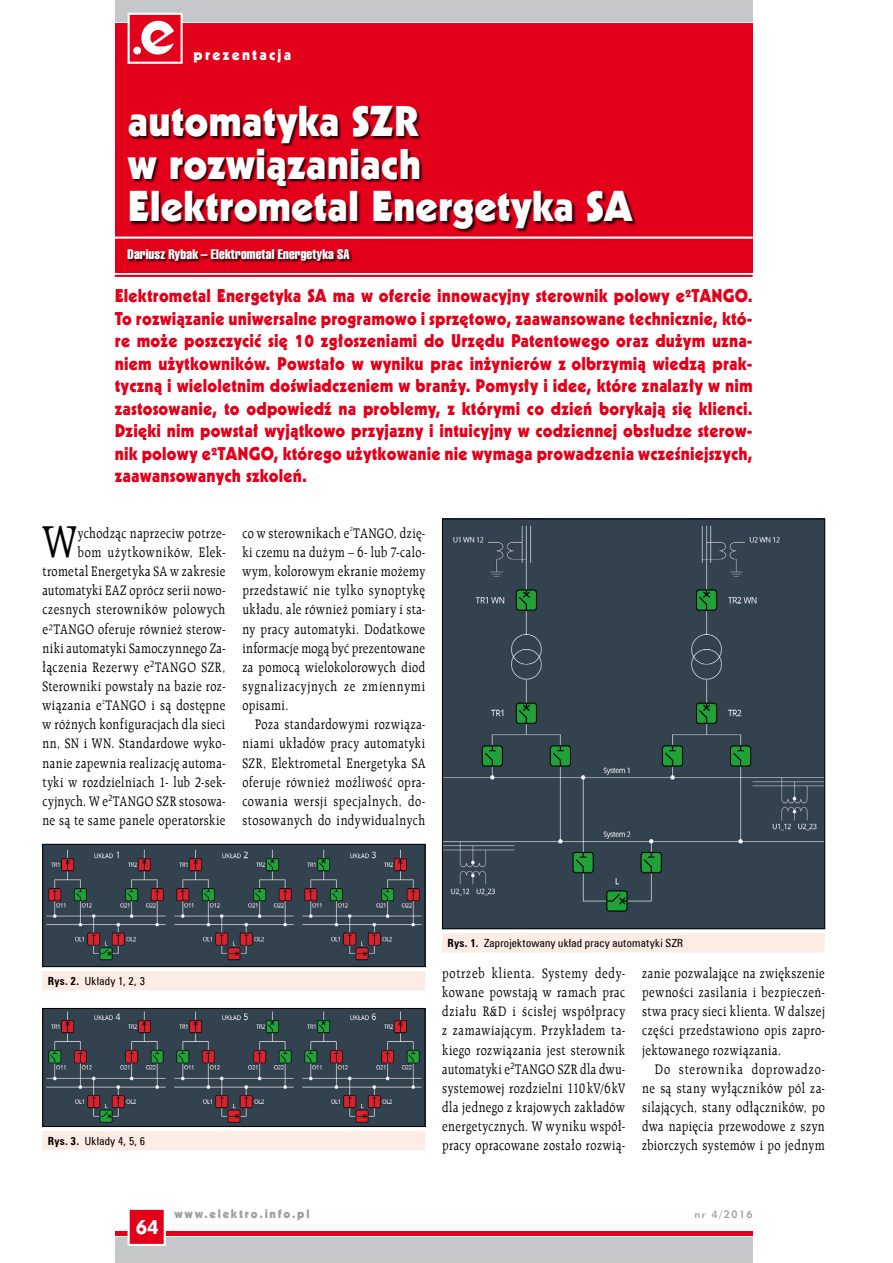
<style>
.page{position:relative;width:893px;height:1263px;background:#fff}
.page>*{position:absolute;margin:0;border:0;box-sizing:border-box;transform-origin:0 0}
.t1{font:47.85px "Raleigh EU";color:#000;scale:.82 1}
.t2{font:42px/42.5px "Geometric 231 Hv EU";color:#fff}
.t3{font:19.8px "Geometric 415 Blk EU";color:#fff}
.t4{font:18px/22.5px "Geometric 231 Hv EU";letter-spacing:.01em;color:#e2001a;text-align:justify;scale:.95 1}
.t5{font:15px "Geometric 231 Hv EU";letter-spacing:.15em;color:#fff}
.t6{font:14.85px/19.2px "Raleigh EU";letter-spacing:.035em;color:#000;text-align:justify;scale:.82 1}
.t7{font:13.5px "Swis 911 Cm EU";letter-spacing:.015em;color:#fff}
.t8{font:12px "Geometric 231 Hv EU";letter-spacing:.15em;color:#9c9e9f}
.t9{font:11.25px "Zurich Cn EU";letter-spacing:.025em;color:#000}
.t10{font:10.5px "Geometric 415 Md EU";letter-spacing:.15em;color:#9c9e9f}
.s1{font-weight:700}
</style>
<div class="page">
<div style="left:115px;top:1237px;width:638px;height:26px;background:#c6c7c8"></div>
<div style="left:115px;top:0;width:638px;height:21px;background:#c6c7c8"></div>
<hr style="left:115px;top:1231px;width:638px;height:4px;background:#e2001a">
<div style="left:115px;top:23px;width:638px;height:5px;background:#e2001a"></div>
<div style="left:115px;top:26px;width:638px;height:247px;background:#e2001a"></div>
<hr style="left:115px;top:237px;width:638px;height:2px;background:#fff">
<hr style="left:115px;top:275px;width:638px;height:2px;background:#e2001a">
<div style="left:442px;top:933px;width:383px;height:19px;background:#fdece4"></div>
<div style="left:42px;top:1131px;width:383px;height:19px;background:#fdece4"></div>
<div style="left:42px;top:971px;width:383px;height:19px;background:#fdece4"></div>
<img style="left:444px;top:521px;width:379px;height:406px">
<div style="left:442px;top:519px;width:383px;height:410px;border:1px solid #000"></div>
<img style="left:45px;top:1010px;width:378px;height:115px">
<div style="left:43px;top:1008px;width:382px;height:119px;border:1px solid #000"></div>
<img style="left:45px;top:846px;width:378px;height:119px">
<div style="left:43px;top:844px;width:382px;height:123px;border:1px solid #000"></div>
<div style="left:128px;top:1208px;width:38px;height:38px;background:#e2001a;border:2px solid #fff"></div>
<div style="left:128px;top:13px;width:55px;height:51px;background:#e2001a;border:2px solid #fff"></div>
<svg style="left:133px;top:20px;width:41px;height:35px"></svg>
<div style="left:128px;top:106px;width:509px;height:158px;background:#000;opacity:.8"></div>
<p class="t5" style="left:194px;top:45px;width:99px">prezentacja</p>
<h2 class="t2" style="left:128px;top:99px;width:507px">automatyka SZR<br>w rozwiązaniach<br>Elektrometal Energetyka SA</h2>
<p class="t7" style="left:128px;top:246px;width:224px">Dariusz Rybak – Elektrometal Energetyka SA</p>
<p class="t4" style="left:115px;top:284px;width:673px">Elektrometal Energetyka SA ma w ofercie innowacyjny sterownik polowy e²TANGO.<br>To rozwiązanie uniwersalne programowo i sprzętowo, zaawansowane technicznie, któ&shy;re może poszczycić się 10 zgłoszeniami do Urzędu Patentowego oraz dużym uzna&shy;niem użytkowników. Powstało w wyniku prac inżynierów z olbrzymią wiedzą prak&shy;tyczną i wieloletnim doświadczeniem w branży. Pomysły i idee, które znalazły w nim zastosowanie, to odpowiedź na problemy, z którymi co dzień borykają się klienci.<br>Dzięki nim powstał wyjątkowo przyjazny i intuicyjny w codziennej obsłudze sterow&shy;nik polowy e²TANGO, którego użytkowanie nie wymaga prowadzenia wcześniejszych, zaawansowanych szkoleń.</p>
<h1 class="t1" style="left:43px;top:513px;width:43px">W</h1>
<p class="t6" style="left:43px;top:523px;width:224px;text-align:right">ychodząc naprzeciw potrze-<br>bom użytkowników, Elek&shy;trometal Energetyka SA w zakresie automatyki EAZ oprócz serii nowo&shy;czesnych sterowników polowych e²TANGO oferuje również sterow&shy;niki automatyki Samoczynnego Za&shy;łączenia Rezerwy e<sup>2</sup>TANGO SZR,<br>Sterowniki powstały na bazie roz&shy;wiązania e<sup>²</sup>TANGO i są dostępne w różnych konfiguracjach dla sieci nn, SN i WN. Standardowe wyko&shy;nanie zapewnia realizację automa&shy;tyki w rozdzielniach 1- lub 2-sek&shy;cyjnych. W e<sup>2</sup>TANGO SZR stosowa&shy;ne są te same panele operatorskie</p>
<p class="t6" style="left:242px;top:523px;width:224px">co w sterownikach e<sup>²</sup>TANGO, dzię&shy;ki czemu na dużym – 6- lub 7-calo&shy;wym, kolorowym ekranie możemy przedstawić nie tylko synoptykę układu, ale również pomiary i sta&shy;ny pracy automatyki. Dodatkowe informacje mogą być prezentowane za pomocą wielokolorowych diod sygnalizacyjnych ze zmiennymi opisami.</p>
<p class="t6" style="left:242px;top:715px;width:224px;text-indent:13px">Poza standardowymi rozwiąza&shy;niami układów pracy automatyki SZR, Elektrometal Energetyka SA oferuje również możliwość opra&shy;cowania wersji specjalnych, do&shy;stosowanych do indywidualnych</p>
<p class="t9" style="left:48px;top:974px;width:99px"><span class="s1">Rys. 2.</span> Układy 1, 2, 3</p>
<p class="t9" style="left:48px;top:1134px;width:99px"><span class="s1">Rys. 3.</span> Układy 4, 5, 6</p>
<p class="t9" style="left:447px;top:936px;width:237px"><span class="s1">Rys. 1.</span> Zaprojektowany układ pracy automatyki SZR</p>
<p class="t6" style="left:442px;top:963px;width:224px">potrzeb klienta. Systemy dedy&shy;kowane powstają w ramach prac działu R&amp;D i ścisłej współpracy z zamawiającym. Przykładem ta&shy;kiego rozwiązania jest sterownik automatyki e<sup>2</sup>TANGO SZR dla dwu&shy;systemowej rozdzielni 110 kV/6kV dla jednego z krajowych zakładów energetycznych. W wyniku współ&shy;pracy opracowane zostało rozwią-</p>
<p class="t6" style="left:642px;top:963px;width:224px">zanie pozwalające na zwiększenie pewności zasilania i bezpieczeń&shy;stwa pracy sieci klienta. W dalszej części przedstawiono opis zapro&shy;jektowanego rozwiązania.</p>
<p class="t6" style="left:642px;top:1059px;width:224px;text-indent:13px">Do sterownika doprowadzo&shy;ne są stany wyłączników pól za&shy;silających, stany odłączników, po dwa napięcia przewodowe z szyn zbiorczych systemów i po jednym</p>
<h3 class="t3" style="left:136px;top:1214px;width:25px">64</h3>
<p class="t8" style="left:174px;top:1206px;width:137px">www.elektro.info.pl</p>
<p class="t10" style="left:694px;top:1208px;width:60px">nr 4/2016</p>
</div>
